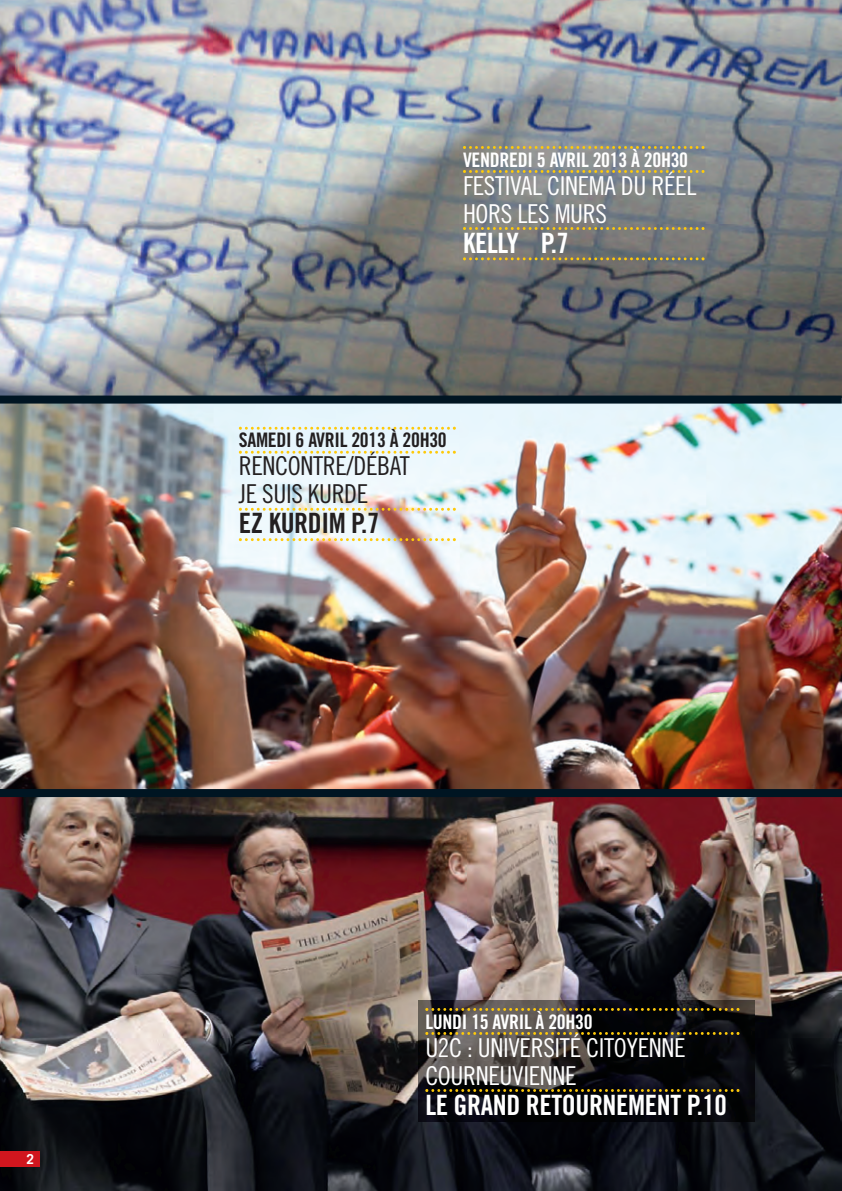
<style>
.page{position:relative;width:842px;height:1191px;background:#fff}
.page>*{position:absolute;margin:0;border:0;box-sizing:border-box;transform-origin:0 0}
.t1{font:28px "Trade Gothic Bold Cond Twenty";letter-spacing:-.015em;color:#fff}
.t2{font:28px "Trade Gothic Bold Cond Twenty";letter-spacing:-.015em;color:#231f20}
.t3{font:26px/28px "Trade Gothic Cond Eighteen";letter-spacing:-.015em;color:#fff}
.t4{font:26px/28px "Trade Gothic Cond Eighteen";letter-spacing:-.015em;color:#231f20}
.t5{font:20px "Trade Gothic Bold Cond Twenty";letter-spacing:-.015em;color:#fff}
.t6{font:20px "Trade Gothic Bold Cond Twenty";letter-spacing:-.015em;color:#231f20}
.t7{font:700 13.6px "Trade Gothic";color:#fff}
</style>
<div class="page">
<img style="left:0;top:0;width:842px;height:395px">
<img style="left:0;top:403px;width:842px;height:788px">
<div style="left:0;top:395px;width:842px;height:8px;background:#001522"></div>
<div style="left:0;top:1151px;width:40px;height:16px;background:#d1161e"></div>
<div style="left:0;top:789px;width:842px;height:8px;background:#001522"></div>
<svg style="left:463px;top:146px;width:241px;height:3px"></svg>
<svg style="left:463px;top:170px;width:241px;height:3px"></svg>
<svg style="left:463px;top:227px;width:241px;height:3px"></svg>
<svg style="left:463px;top:257px;width:241px;height:3px"></svg>
<svg style="left:239px;top:427px;width:217px;height:3px"></svg>
<svg style="left:239px;top:451px;width:217px;height:3px"></svg>
<svg style="left:239px;top:508px;width:217px;height:3px"></svg>
<svg style="left:239px;top:538px;width:217px;height:3px"></svg>
<img style="left:418px;top:1000px;width:336px;height:122px">
<svg style="left:425px;top:1008px;width:314px;height:3px"></svg>
<svg style="left:425px;top:1032px;width:314px;height:3px"></svg>
<svg style="left:425px;top:1089px;width:314px;height:3px"></svg>
<p class="t7" style="left:26px;top:1153px;width:9px">2</p>
<p class="t5" style="left:463px;top:152px;width:227px">VENDREDI 5 AVRIL 2013 À 20H30</p>
<p class="t3" style="left:463px;top:173px;width:235px">FESTIVAL CINEMA DU RÉEL<br>HORS LES MURS</p>
<p class="t1" style="left:463px;top:232px;width:107px">KELLY P.7</p>
<p class="t6" style="left:239px;top:433px;width:209px">SAMEDI 6 AVRIL 2013 À 20H30</p>
<p class="t4" style="left:239px;top:454px;width:173px">RENCONTRE/DÉBAT<br>JE SUIS KURDE</p>
<p class="t2" style="left:239px;top:513px;width:142px">EZ KURDIM P.7</p>
<p class="t5" style="left:425px;top:1014px;width:169px">LUNDI 15 AVRIL À 20H30</p>
<p class="t3" style="left:425px;top:1035px;width:262px">U2C : UNIVERSITÉ CITOYENNE<br>COURNEUVIENNE</p>
<p class="t1" style="left:425px;top:1094px;width:303px">LE GRAND RETOURNEMENT P.10</p>
</div>
